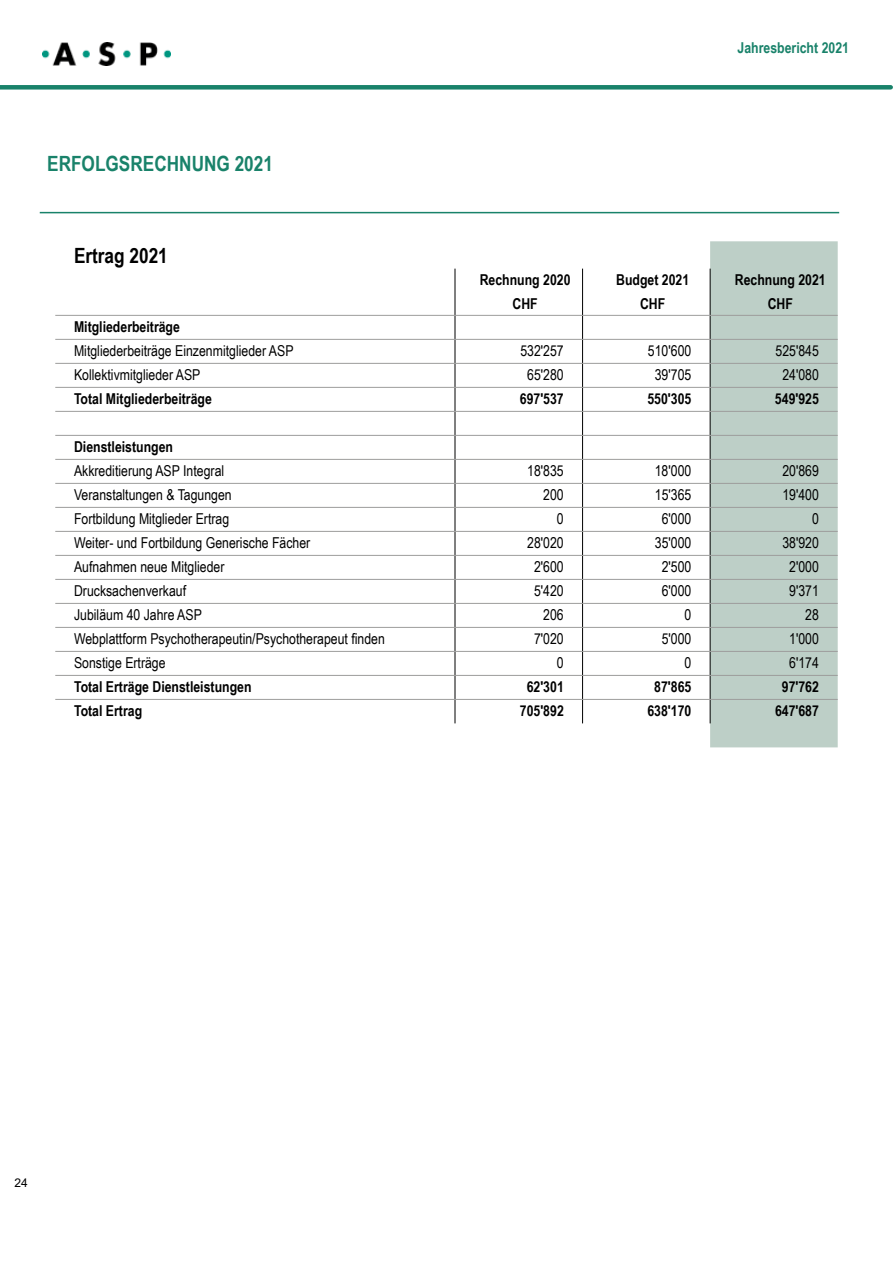
<style>
.page{position:relative;width:893px;height:1263px;background:#fff}
.page>*{position:absolute;margin:0;border:0;box-sizing:border-box;transform-origin:0 0}
.t1{font:700 21px "Arial Narrow";color:#19826a}
.t2{font:700 21px "Arial Narrow";color:#000}
.t3{font:15px "Arial Narrow";color:#000}
.t4{font:700 15px/24px "Arial Narrow";color:#000;text-align:center}
.t5{font:700 15px "Arial Narrow";color:#19826a}
.t6{font:12px "Arial";color:#000}
</style>
<div class="page">
<img style="left:43px;top:43px;width:127px;height:23px">
<div style="left:0;top:85px;width:891px;height:5px;background:#19826a"></div>
<hr style="left:40px;top:212px;width:799px;height:1px;background:#19826a">
<svg style="left:55px;top:268px;width:655px;height:456px"></svg>
<div style="left:710px;top:241px;width:128px;height:506px;background:#bdcfc7"></div>
<hr style="left:455px;top:269px;width:1px;height:46px;background:#000">
<hr style="left:582px;top:269px;width:1px;height:46px;background:#000">
<hr style="left:710px;top:269px;width:1px;height:46px;background:#000">
<svg style="left:455px;top:316px;width:1px;height:407px"></svg>
<svg style="left:582px;top:316px;width:1px;height:407px"></svg>
<svg style="left:710px;top:316px;width:1px;height:407px"></svg>
<hr style="left:55px;top:315px;width:400px;height:1px;background:#9d9d9c">
<hr style="left:455px;top:315px;width:128px;height:1px;background:#9d9d9c">
<hr style="left:583px;top:315px;width:127px;height:1px;background:#9d9d9c">
<hr style="left:710px;top:315px;width:128px;height:1px;background:#9d9d9c">
<hr style="left:55px;top:339px;width:400px;height:1px;background:#9d9d9c">
<hr style="left:455px;top:339px;width:128px;height:1px;background:#9d9d9c">
<hr style="left:583px;top:339px;width:127px;height:1px;background:#9d9d9c">
<hr style="left:710px;top:339px;width:128px;height:1px;background:#9d9d9c">
<hr style="left:55px;top:363px;width:400px;height:1px;background:#9d9d9c">
<hr style="left:455px;top:363px;width:128px;height:1px;background:#9d9d9c">
<hr style="left:583px;top:363px;width:127px;height:1px;background:#9d9d9c">
<hr style="left:710px;top:363px;width:128px;height:1px;background:#9d9d9c">
<hr style="left:55px;top:387px;width:400px;height:1px;background:#9d9d9c">
<hr style="left:455px;top:387px;width:128px;height:1px;background:#9d9d9c">
<hr style="left:583px;top:387px;width:127px;height:1px;background:#9d9d9c">
<hr style="left:710px;top:387px;width:128px;height:1px;background:#9d9d9c">
<hr style="left:55px;top:411px;width:400px;height:1px;background:#9d9d9c">
<hr style="left:455px;top:411px;width:128px;height:1px;background:#9d9d9c">
<hr style="left:583px;top:411px;width:127px;height:1px;background:#9d9d9c">
<hr style="left:710px;top:411px;width:128px;height:1px;background:#9d9d9c">
<hr style="left:55px;top:435px;width:400px;height:1px;background:#9d9d9c">
<hr style="left:455px;top:435px;width:128px;height:1px;background:#9d9d9c">
<hr style="left:583px;top:435px;width:127px;height:1px;background:#9d9d9c">
<hr style="left:710px;top:435px;width:128px;height:1px;background:#9d9d9c">
<hr style="left:55px;top:459px;width:400px;height:1px;background:#9d9d9c">
<hr style="left:455px;top:459px;width:128px;height:1px;background:#9d9d9c">
<hr style="left:583px;top:459px;width:127px;height:1px;background:#9d9d9c">
<hr style="left:710px;top:459px;width:128px;height:1px;background:#9d9d9c">
<hr style="left:55px;top:483px;width:400px;height:1px;background:#9d9d9c">
<hr style="left:455px;top:483px;width:128px;height:1px;background:#9d9d9c">
<hr style="left:583px;top:483px;width:127px;height:1px;background:#9d9d9c">
<hr style="left:710px;top:483px;width:128px;height:1px;background:#9d9d9c">
<hr style="left:55px;top:507px;width:400px;height:1px;background:#9d9d9c">
<hr style="left:455px;top:507px;width:128px;height:1px;background:#9d9d9c">
<hr style="left:583px;top:507px;width:127px;height:1px;background:#9d9d9c">
<hr style="left:710px;top:507px;width:128px;height:1px;background:#9d9d9c">
<hr style="left:55px;top:531px;width:400px;height:1px;background:#9d9d9c">
<hr style="left:455px;top:531px;width:128px;height:1px;background:#9d9d9c">
<hr style="left:583px;top:531px;width:127px;height:1px;background:#9d9d9c">
<hr style="left:710px;top:531px;width:128px;height:1px;background:#9d9d9c">
<hr style="left:55px;top:555px;width:400px;height:1px;background:#9d9d9c">
<hr style="left:455px;top:555px;width:128px;height:1px;background:#9d9d9c">
<hr style="left:583px;top:555px;width:127px;height:1px;background:#9d9d9c">
<hr style="left:710px;top:555px;width:128px;height:1px;background:#9d9d9c">
<hr style="left:55px;top:579px;width:400px;height:1px;background:#9d9d9c">
<hr style="left:455px;top:579px;width:128px;height:1px;background:#9d9d9c">
<hr style="left:583px;top:579px;width:127px;height:1px;background:#9d9d9c">
<hr style="left:710px;top:579px;width:128px;height:1px;background:#9d9d9c">
<hr style="left:55px;top:603px;width:400px;height:1px;background:#9d9d9c">
<hr style="left:455px;top:603px;width:128px;height:1px;background:#9d9d9c">
<hr style="left:583px;top:603px;width:127px;height:1px;background:#9d9d9c">
<hr style="left:710px;top:603px;width:128px;height:1px;background:#9d9d9c">
<hr style="left:55px;top:627px;width:400px;height:1px;background:#9d9d9c">
<hr style="left:455px;top:627px;width:128px;height:1px;background:#9d9d9c">
<hr style="left:583px;top:627px;width:127px;height:1px;background:#9d9d9c">
<hr style="left:710px;top:627px;width:128px;height:1px;background:#9d9d9c">
<hr style="left:55px;top:651px;width:400px;height:1px;background:#9d9d9c">
<hr style="left:455px;top:651px;width:128px;height:1px;background:#9d9d9c">
<hr style="left:583px;top:651px;width:127px;height:1px;background:#9d9d9c">
<hr style="left:710px;top:651px;width:128px;height:1px;background:#9d9d9c">
<hr style="left:55px;top:675px;width:400px;height:1px;background:#9d9d9c">
<hr style="left:455px;top:675px;width:128px;height:1px;background:#9d9d9c">
<hr style="left:583px;top:675px;width:127px;height:1px;background:#9d9d9c">
<hr style="left:710px;top:675px;width:128px;height:1px;background:#9d9d9c">
<hr style="left:55px;top:699px;width:400px;height:1px;background:#9d9d9c">
<hr style="left:455px;top:699px;width:128px;height:1px;background:#9d9d9c">
<hr style="left:583px;top:699px;width:127px;height:1px;background:#9d9d9c">
<hr style="left:710px;top:699px;width:128px;height:1px;background:#9d9d9c">
<h1 class="t1" style="left:47px;top:147px;width:227px">ERFOLGSRECHNUNG 2021</h1>
<h1 class="t2" style="left:74px;top:239px;width:95px">Ertrag 2021</h1>
<p class="t5" style="left:738px;top:37px;width:113px">Jahresbericht 2021</p>
<p class="t4" style="left:480px;top:267px;width:92px">Rechnung 2020<br>CHF</p>
<p class="t4" style="left:616px;top:267px;width:75px">Budget 2021<br>CHF</p>
<p class="t4" style="left:735px;top:267px;width:92px">Rechnung 2021<br>CHF</p>
<p class="t4" style="left:74px;top:314px;width:107px">Mitgliederbeiträge</p>
<p class="t3" style="left:74px;top:340px;width:221px">Mitgliederbeiträge Einzenmitglieder ASP</p>
<p class="t3" style="left:520px;top:340px;width:45px">532'257</p>
<p class="t3" style="left:648px;top:340px;width:45px">510'600</p>
<p class="t3" style="left:775px;top:340px;width:45px">525'845</p>
<p class="t3" style="left:74px;top:364px;width:128px">Kollektivmitglieder ASP</p>
<p class="t3" style="left:527px;top:364px;width:38px">65'280</p>
<p class="t3" style="left:655px;top:364px;width:38px">39'705</p>
<p class="t3" style="left:782px;top:364px;width:38px">24'080</p>
<p class="t4" style="left:74px;top:386px;width:139px">Total Mitgliederbeiträge</p>
<p class="t4" style="left:520px;top:386px;width:45px">697'537</p>
<p class="t4" style="left:647px;top:386px;width:45px">550'305</p>
<p class="t4" style="left:775px;top:386px;width:45px">549'925</p>
<p class="t4" style="left:74px;top:434px;width:101px">Dienstleistungen</p>
<p class="t3" style="left:74px;top:460px;width:152px">Akkreditierung ASP Integral</p>
<p class="t3" style="left:527px;top:460px;width:38px">18'835</p>
<p class="t3" style="left:655px;top:460px;width:38px">18'000</p>
<p class="t3" style="left:782px;top:460px;width:38px">20'869</p>
<p class="t3" style="left:74px;top:484px;width:159px">Veranstaltungen &amp; Tagungen</p>
<p class="t3" style="left:543px;top:484px;width:22px">200</p>
<p class="t3" style="left:655px;top:484px;width:38px">15'365</p>
<p class="t3" style="left:782px;top:484px;width:38px">19'400</p>
<p class="t3" style="left:74px;top:508px;width:157px">Fortbildung Mitglieder Ertrag</p>
<p class="t3" style="left:557px;top:508px;width:8px">0</p>
<p class="t3" style="left:662px;top:508px;width:31px">6'000</p>
<p class="t3" style="left:812px;top:508px;width:8px">0</p>
<p class="t3" style="left:74px;top:532px;width:238px">Weiter- und Fortbildung Generische Fächer</p>
<p class="t3" style="left:527px;top:532px;width:38px">28'020</p>
<p class="t3" style="left:655px;top:532px;width:38px">35'000</p>
<p class="t3" style="left:782px;top:532px;width:38px">38'920</p>
<p class="t3" style="left:74px;top:556px;width:152px">Aufnahmen neue Mitglieder</p>
<p class="t3" style="left:534px;top:556px;width:31px">2'600</p>
<p class="t3" style="left:662px;top:556px;width:31px">2'500</p>
<p class="t3" style="left:789px;top:556px;width:31px">2'000</p>
<p class="t3" style="left:74px;top:580px;width:114px">Drucksachenverkauf</p>
<p class="t3" style="left:534px;top:580px;width:31px">5'420</p>
<p class="t3" style="left:662px;top:580px;width:31px">6'000</p>
<p class="t3" style="left:789px;top:580px;width:31px">9'371</p>
<p class="t3" style="left:74px;top:604px;width:129px">Jubiläum 40 Jahre ASP</p>
<p class="t3" style="left:543px;top:604px;width:22px">206</p>
<p class="t3" style="left:685px;top:604px;width:8px">0</p>
<p class="t3" style="left:805px;top:604px;width:15px">28</p>
<p class="t3" style="left:74px;top:628px;width:312px">Webplattform Psychotherapeutin/Psychotherapeut finden</p>
<p class="t3" style="left:534px;top:628px;width:31px">7'020</p>
<p class="t3" style="left:662px;top:628px;width:31px">5'000</p>
<p class="t3" style="left:789px;top:628px;width:31px">1'000</p>
<p class="t3" style="left:74px;top:652px;width:93px">Sonstige Erträge</p>
<p class="t3" style="left:557px;top:652px;width:8px">0</p>
<p class="t3" style="left:685px;top:652px;width:8px">0</p>
<p class="t3" style="left:789px;top:652px;width:31px">6'174</p>
<p class="t4" style="left:74px;top:674px;width:179px">Total Erträge Dienstleistungen</p>
<p class="t4" style="left:527px;top:674px;width:39px">62'301</p>
<p class="t4" style="left:654px;top:674px;width:39px">87'865</p>
<p class="t4" style="left:782px;top:674px;width:39px">97'762</p>
<p class="t4" style="left:74px;top:698px;width:70px">Total Ertrag</p>
<p class="t4" style="left:520px;top:698px;width:45px">705'892</p>
<p class="t4" style="left:647px;top:698px;width:45px">638'170</p>
<p class="t4" style="left:775px;top:698px;width:45px">647'687</p>
<p class="t6" style="left:15px;top:1175px;width:15px">24</p>
</div>
